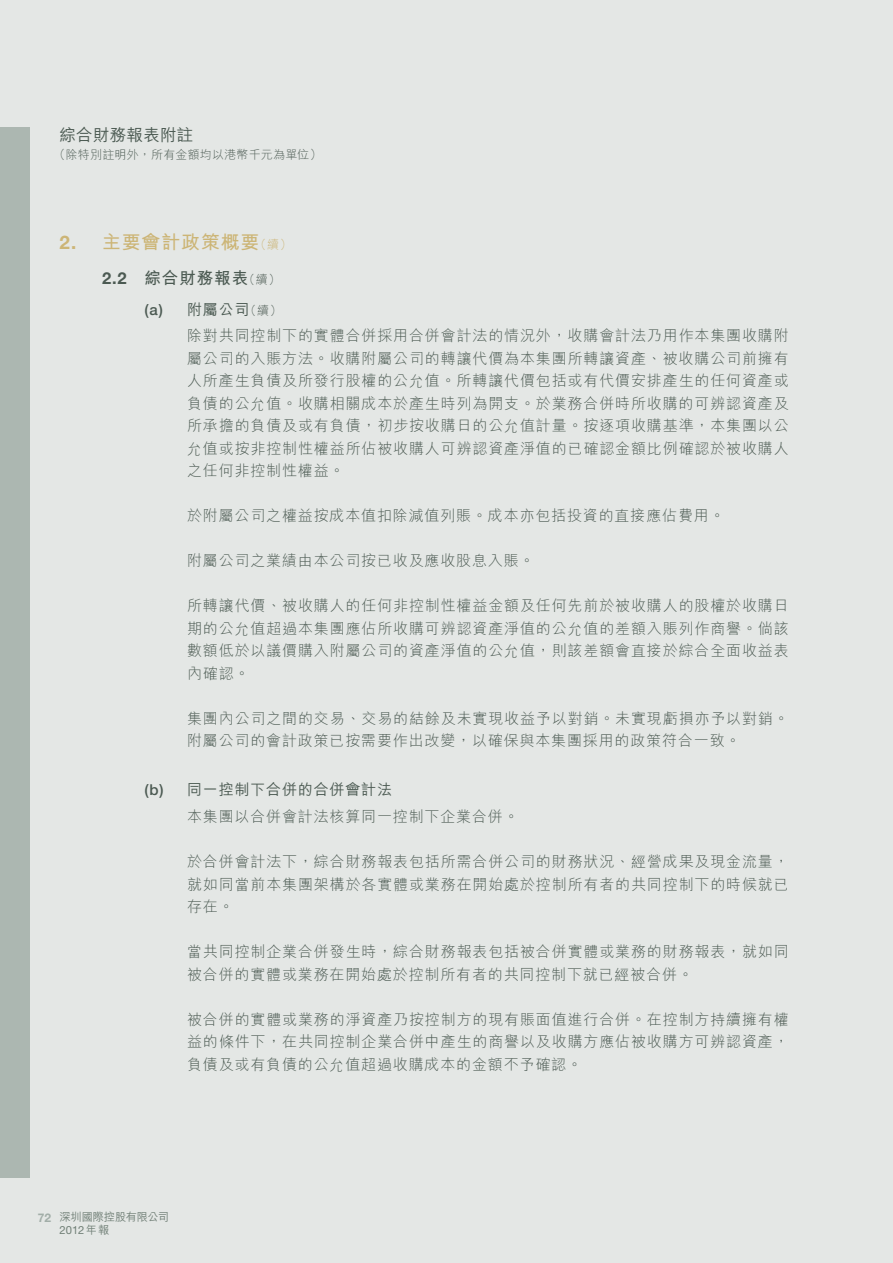
<style>
.page{position:relative;width:893px;height:1263px;background:#e4e7e5}
.page>*{position:absolute;margin:0;border:0;box-sizing:border-box;transform-origin:0 0}
.t1{font:700 18.75px "M Hei HK";letter-spacing:.055em;color:#ccb576}
.t2{font:700 16.5px "M Hei HK";letter-spacing:.055em;color:#4b5a52}
.t3{font:500 16.5px "M Hei HK";letter-spacing:.015em;color:#4b5a52}
.t4{font:300 15px/22.5px "M Hei HK";letter-spacing:.055em;color:#4b5a52}
.t5{font:300 12px "M Hei HK";letter-spacing:.015em;color:#4b5a52}
.t6{font:500 11.25px/13px "M Hei HK";letter-spacing:-.015em;color:#718077}
.s1{font-family:"Helvetica Neue LT Std"}
.s2{font-weight:300;font-size:12px}
.s3{font-family:"Helvetica Neue LT Std";font-weight:500}
.s4{font-weight:500}
.s5{font-size:12px}
.s6{font-family:"Helvetica Neue LT Std";font-weight:700;font-size:12px;color:#a2aea8}
.s7{font-family:"Helvetica Neue LT Std";font-weight:400}
</style>
<div class="page">
<div style="left:0;top:128px;width:30px;height:1050px;background:#acb7b1"></div>
<p class="t3" style="left:60px;top:123px;width:135px">綜合財務報表附註</p>
<p class="t5" style="left:54px;top:146px;width:270px">（除特別註明外，所有金額均以港幣千元為單位）</p>
<p class="t1" style="left:60px;top:228px;width:234px"><span class="s1">2.</span> 主要會計政策概要<span class="s2">（續）</span></p>
<p class="t2" style="left:102px;top:266px;width:180px"><span class="s1">2.2</span> 綜合財務報表<span class="s2">（續）</span></p>
<p class="t4" style="left:187px;top:295px;width:603px;line-height:26.7px;text-indent:-43px"><span class="s3">(a)</span> <span class="s4">附屬公司</span><span class="s5">（續）<br></span>除對共同控制下的實體合併採用合併會計法的情況外，收購會計法乃用作本集團收購附</p>
<p class="t4" style="left:187px;top:347px;width:603px;text-align:justify">屬公司的入賬方法。收購附屬公司的轉讓代價為本集團所轉讓資產、被收購公司前擁有人所產生負債及所發行股權的公允值。所轉讓代價包括或有代價安排產生的任何資產或負債的公允值。收購相關成本於產生時列為開支。於業務合併時所收購的可辨認資產及所承擔的負債及或有負債，初步按收購日的公允值計量。按逐項收購基準，本集團以公允值或按非控制性權益所佔被收購人可辨認資產淨值的已確認金額比例確認於被收購人之任何非控制性權益。</p>
<p class="t4" style="left:187px;top:504px;width:539px">於附屬公司之權益按成本值扣除減值列賬。成本亦包括投資的直接應佔費用。</p>
<p class="t4" style="left:187px;top:549px;width:349px">附屬公司之業績由本公司按已收及應收股息入賬。</p>
<p class="t4" style="left:187px;top:594px;width:603px;text-align:justify">所轉讓代價、被收購人的任何非控制性權益金額及任何先前於被收購人的股權於收購日期的公允值超過本集團應佔所收購可辨認資產淨值的公允值的差額入賬列作商譽。倘該數額低於以議價購入附屬公司的資產淨值的公允值，則該差額會直接於綜合全面收益表內確認。</p>
<p class="t4" style="left:187px;top:707px;width:603px">集團內公司之間的交易、交易的結餘及未實現收益予以對銷。未實現虧損亦予以對銷。附屬公司的會計政策已按需要作出改變，以確保與本集團採用的政策符合一致。</p>
<p class="t4" style="left:187px;top:776px;width:333px;line-height:26.7px;text-indent:-43px"><span class="s3">(b)</span> <span class="s4">同一控制下合併的合併會計法<br></span>本集團以合併會計法核算同一控制下企業合併。</p>
<p class="t4" style="left:187px;top:850px;width:603px;text-align:justify">於合併會計法下，綜合財務報表包括所需合併公司的財務狀況、經營成果及現金流量，就如同當前本集團架構於各實體或業務在開始處於控制所有者的共同控制下的時候就已存在。</p>
<p class="t4" style="left:187px;top:940px;width:603px">當共同控制企業合併發生時，綜合財務報表包括被合併實體或業務的財務報表，就如同被合併的實體或業務在開始處於控制所有者的共同控制下就已經被合併。</p>
<p class="t4" style="left:187px;top:1007px;width:603px;text-align:justify">被合併的實體或業務的淨資產乃按控制方的現有賬面值進行合併。在控制方持續擁有權益的條件下，在共同控制企業合併中產生的商譽以及收購方應佔被收購方可辨認資產，負債及或有負債的公允值超過收購成本的金額不予確認。</p>
<p class="t6" style="left:60px;top:1209px;width:111px;text-indent:-22px"><span class="s6">72</span> 深圳國際控股有限公司<br><span class="s7">2012</span>年報</p>
</div>
